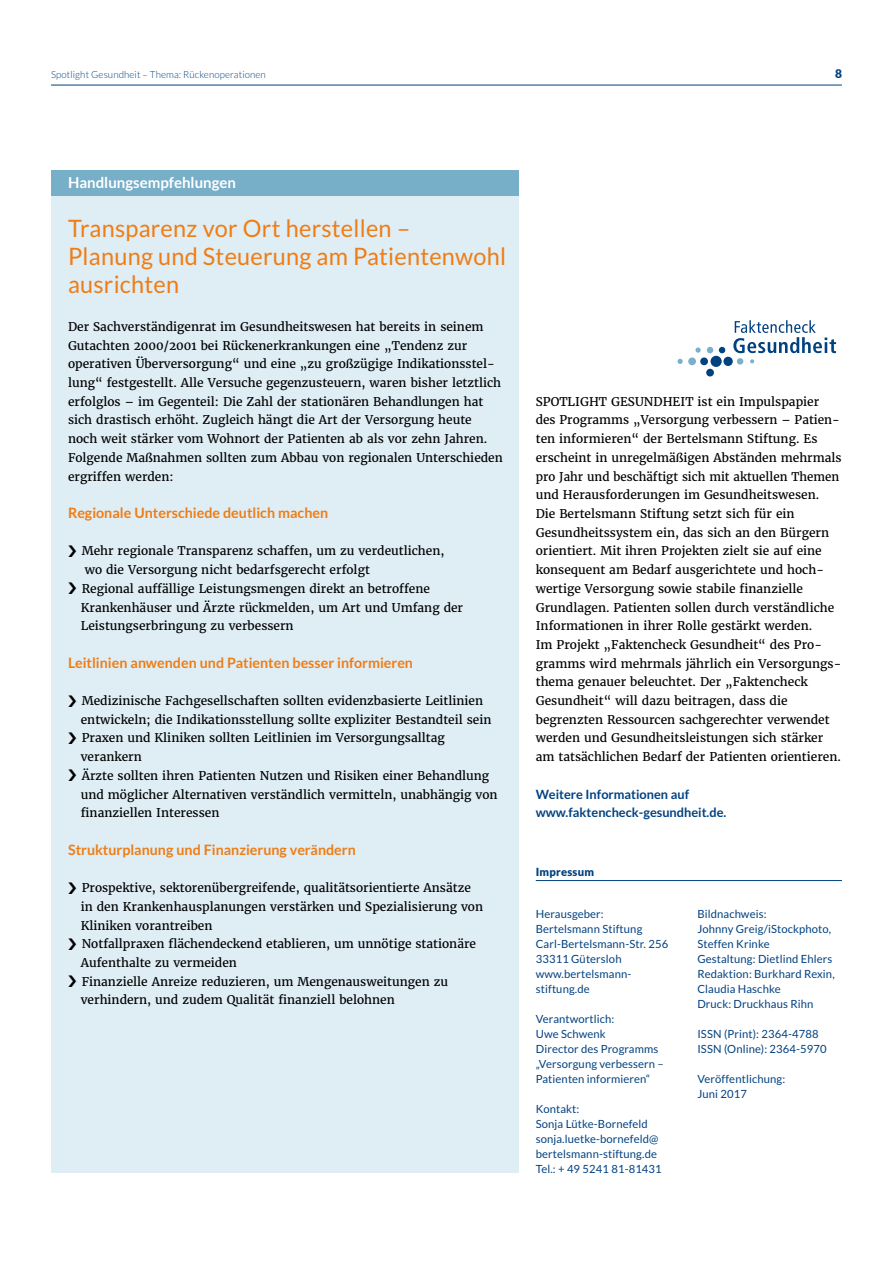
<style>
.page{position:relative;width:893px;height:1263px;background:#fff}
.page>*{position:absolute;margin:0;border:0;box-sizing:border-box;transform-origin:0 0}
.t1{font:24px/28px "Lato";letter-spacing:.01em;color:#ef7d14}
.t2{font:700 15px "Lato";color:#fff}
.t3{font:700 14.25px "Lato";color:#ef7d14}
.t4{font:700 12.75px/18.8px "Lato";color:#004180}
.t5{font:12px/18.8px "Merriweather";color:#000}
.t6{font:900 12px "Lato";color:#004180}
.t7{font:11.25px/15px "Lato";letter-spacing:.01em;color:#004180}
.t8{font:900 11.25px "Lato";letter-spacing:.02em;color:#004180}
.t9{font:300 9.75px "Lato";letter-spacing:.01em;color:#004180}
</style>
<div class="page">
<hr style="left:51px;top:85px;width:791px;height:1px;background:#004180">
<div style="left:51px;top:181px;width:468px;height:992px;background:#dfedf5"></div>
<div style="left:51px;top:170px;width:468px;height:26px;background:#77aec8"></div>
<hr style="left:536px;top:880px;width:306px;height:1px;background:#004180">
<div style="left:706px;top:369px;width:8px;height:7px;background:#004180;border-radius:50%"></div>
<svg style="left:677px;top:359px;width:6px;height:5px"></svg>
<div style="left:688px;top:357px;width:8px;height:8px;background:#7bb0ca;border-radius:50%"></div>
<div style="left:700px;top:357px;width:8px;height:8px;background:#004180;border-radius:50%"></div>
<div style="left:710px;top:356px;width:12px;height:11px;background:#004180;border-radius:50%"></div>
<div style="left:723px;top:357px;width:10px;height:9px;background:#004180;border-radius:50%"></div>
<div style="left:737px;top:358px;width:6px;height:7px;background:#7bb0ca;border-radius:50%"></div>
<svg style="left:750px;top:359px;width:4px;height:4px"></svg>
<svg style="left:695px;top:347px;width:6px;height:6px"></svg>
<svg style="left:707px;top:347px;width:6px;height:6px"></svg>
<svg style="left:719px;top:347px;width:6px;height:6px"></svg>
<svg style="left:733px;top:320px;width:103px;height:33px"></svg>
<p class="t9" style="left:51px;top:69px;width:216px">Spotlight Gesundheit – Thema: Rückenoperationen</p>
<p class="t6" style="left:835px;top:66px;width:8px">8</p>
<p class="t2" style="left:68px;top:174px;width:169px">Handlungsempfehlungen</p>
<h1 class="t1" style="left:68px;top:214px;width:439px">Transparenz vor Ort herstellen –<br>Planung und Steuerung am Patientenwohl ausrichten</h1>
<p class="t5" style="left:68px;top:317px;width:436px">Der Sachverständigenrat im Gesundheitswesen hat bereits in seinem Gutachten 2000/2001 bei Rückenerkrankungen eine „Tendenz zur operativen Überversorgung“ und eine „zu großzügige Indikationsstel&shy;lung“ festgestellt. Alle Versuche gegenzusteuern, waren bisher letztlich erfolglos – im Gegenteil: Die Zahl der stationären Behandlungen hat sich drastisch erhöht. Zugleich hängt die Art der Versorgung heute noch weit stärker vom Wohnort der Patienten ab als vor zehn Jahren.<br>Folgende Maßnahmen sollten zum Abbau von regionalen Unterschieden ergriffen werden:</p>
<p class="t3" style="left:68px;top:505px;width:262px">Regionale Unterschiede deutlich machen</p>
<p class="t5" style="left:82px;top:541px;width:364px">Mehr regionale Transparenz schaffen, um zu verdeutlichen,</p>
<p class="t5" style="left:85px;top:560px;width:287px">wo die Versorgung nicht bedarfsgerecht erfolgt</p>
<p class="t5" style="left:82px;top:579px;width:350px">Regional auffällige Leistungsmengen direkt an betroffene</p>
<p class="t5" style="left:81px;top:598px;width:384px">Krankenhäuser und Ärzte rückmelden, um Art und Umfang der</p>
<p class="t5" style="left:81px;top:616px;width:214px">Leistungserbringung zu verbessern</p>
<p class="t3" style="left:68px;top:654px;width:347px">Leitlinien anwenden und Patienten besser informieren</p>
<p class="t5" style="left:81px;top:691px;width:418px">Medizinische Fachgesellschaften sollten evidenzbasierte Leitlinien entwickeln; die Indikationsstellung sollte expliziter Bestandteil sein Praxen und Kliniken sollten Leitlinien im Versorgungsalltag verankern<br>Ärzte sollten ihren Patienten Nutzen und Risiken einer Behandlung und möglicher Alternativen verständlich vermitteln, unabhängig von finanziellen Interessen</p>
<p class="t3" style="left:68px;top:841px;width:289px">Strukturplanung und Finanzierung verändern</p>
<p class="t5" style="left:81px;top:878px;width:404px">Prospektive, sektorenübergreifende, qualitätsorientierte Ansätze in den Krankenhausplanungen verstärken und Spezialisierung von Kliniken vorantreiben<br>Notfallpraxen flächendeckend etablieren, um unnötige stationäre Aufenthalte zu vermeiden<br>Finanzielle Anreize reduzieren, um Mengenausweitungen zu verhindern, und zudem Qualität finanziell belohnen</p>
<p class="t5" style="left:536px;top:392px;width:307px">SPOTLIGHT GESUNDHEIT ist ein Impulspapier des Programms „Versorgung verbessern – Patien&shy;ten informieren“ der Bertelsmann Stiftung. Es erscheint in unregelmäßigen Abständen mehrmals pro Jahr und beschäftigt sich mit aktuellen Themen und Herausforderungen im Gesundheitswesen.<br>Die Bertelsmann Stiftung setzt sich für ein Gesundheitssystem ein, das sich an den Bürgern orientiert. Mit ihren Projekten zielt sie auf eine konsequent am Bedarf ausgerichtete und hoch&shy;wertige Versorgung sowie stabile finanzielle Grundlagen. Patienten sollen durch verständliche Informationen in ihrer Rolle gestärkt werden.<br>Im Projekt „Faktencheck Gesundheit“ des Pro&shy;gramms wird mehrmals jährlich ein Versorgungs&shy;thema genauer beleuchtet. Der „Faktencheck Gesundheit“ will dazu beitragen, dass die begrenzten Ressourcen sachgerechter verwendet werden und Gesundheitsleistungen sich stärker am tatsächlichen Bedarf der Patienten orientieren.</p>
<p class="t4" style="left:536px;top:784px;width:192px">Weitere Informationen auf www.faktencheck-gesundheit.de.</p>
<p class="t8" style="left:536px;top:865px;width:60px">Impressum</p>
<p class="t7" style="left:536px;top:906px;width:134px">Herausgeber:<br>Bertelsmann Stiftung<br>Carl-Bertelsmann-Str. 256<br>33311 Gütersloh www.bertelsmann&shy;stiftung.de</p>
<p class="t7" style="left:536px;top:1011px;width:130px">Verantwortlich:<br>Uwe Schwenk<br>Director des Programms „Versorgung verbessern –<br>Patienten informieren“</p>
<p class="t7" style="left:536px;top:1101px;width:127px">Kontakt:<br>Sonja Lütke-Bornefeld sonja.luetke-bornefeld@ bertelsmann-stiftung.de<br>Tel.: + 49 5241 81-81431</p>
<p class="t7" style="left:697px;top:906px;width:139px">Bildnachweis:<br>Johnny Greig/iStockphoto,<br>Steffen Krinke<br>Gestaltung: Dietlind Ehlers<br>Redaktion: Burkhard Rexin,<br>Claudia Haschke<br>Druck: Druckhaus Rihn</p>
<p class="t7" style="left:697px;top:1026px;width:131px">ISSN (Print): 2364-4788<br>ISSN (Online): 2364-5970</p>
<p class="t7" style="left:697px;top:1071px;width:89px">Veröffentlichung:<br>Juni 2017</p>
</div>
